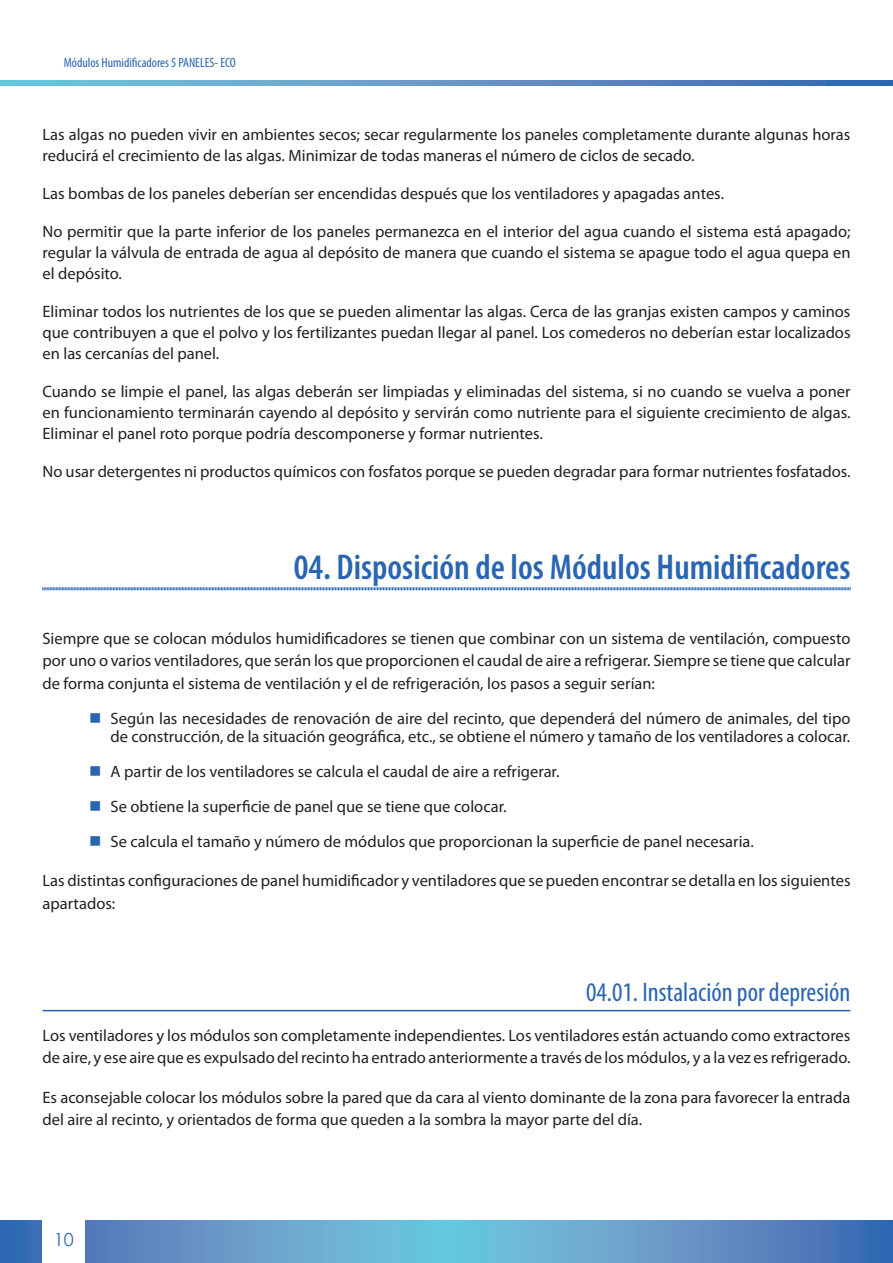
<style>
.page{position:relative;width:893px;height:1263px;background:#fff}
.page>*{position:absolute;margin:0;border:0;box-sizing:border-box;transform-origin:0 0}
._01__Titulos__Nivel{font:600 condensed 36px "Myriad Pro";color:#2a65b1}
._01__Titulos__Nivel-2{font:condensed 27px "Myriad Pro";color:#2a65b1}
.t1{font:18px "Century Gothic";color:#2a65b1}
._01__Normal{font:16.5px/21px "Myriad Pro";color:#231f20}
.t2{font:condensed 13.5px "Myriad Pro";color:#2a65b1}
</style>
<div class="page">
<svg style="left:0;top:1220px;width:893px;height:43px;background:#609ac8"></svg>
<svg style="left:0;top:81px;width:893px;height:4px;background:#5e96c6"></svg>
<div style="left:43px;top:1218px;width:42px;height:45px;background:#fff"></div>
<svg style="left:42px;top:587px;width:809px;height:4px;background:#93b1d7"></svg>
<hr style="left:43px;top:1010px;width:807px;height:1px;background:#2a65b1">
<p class="t2" style="left:64px;top:54px;width:174px">Módulos Humidificadores 5 PANELES- ECO</p>
<p class="_01__Normal" style="left:43px;top:124px;width:809px">Las algas no pueden vivir en ambientes secos; secar regularmente los paneles completamente durante algunas horas reducirá el crecimiento de las algas. Minimizar de todas maneras el número de ciclos de secado.</p>
<p class="_01__Normal" style="left:43px;top:183px;width:683px">Las bombas de los paneles deberían ser encendidas después que los ventiladores y apagadas antes.</p>
<p class="_01__Normal" style="left:43px;top:221px;width:809px;text-align:justify">No permitir que la parte inferior de los paneles permanezca en el interior del agua cuando el sistema está apagado; regular la válvula de entrada de agua al depósito de manera que cuando el sistema se apague todo el agua quepa en el depósito.</p>
<p class="_01__Normal" style="left:43px;top:301px;width:809px;text-align:justify">Eliminar todos los nutrientes de los que se pueden alimentar las algas. Cerca de las granjas existen campos y caminos que contribuyen a que el polvo y los fertilizantes puedan llegar al panel. Los comederos no deberían estar localizados en las cercanías del panel.</p>
<p class="_01__Normal" style="left:43px;top:381px;width:809px;text-align:justify">Cuando se limpie el panel, las algas deberán ser limpiadas y eliminadas del sistema, si no cuando se vuelva a poner en funcionamiento terminarán cayendo al depósito y servirán como nutriente para el siguiente crecimiento de algas.<br>Eliminar el panel roto porque podría descomponerse y formar nutrientes.</p>
<p class="_01__Normal" style="left:43px;top:461px;width:809px">No usar detergentes ni productos químicos con fosfatos porque se pueden degradar para formar nutrientes fosfatados.</p>
<p class="_01__Titulos__Nivel" style="left:294px;top:547px;width:558px">04. Disposición de los Módulos Humidificadores</p>
<p class="_01__Normal" style="left:43px;top:627px;width:809px;line-height:22.5px;text-align:justify">Siempre que se colocan módulos humidificadores se tienen que combinar con un sistema de ventilación, compuesto por uno o varios ventiladores, que serán los que proporcionen el caudal de aire a refrigerar. Siempre se tiene que calcular de forma conjunta el sistema de ventilación y el de refrigeración, los pasos a seguir serían:</p>
<p class="_01__Normal" style="left:111px;top:709px;width:741px;line-height:18px">Según las necesidades de renovación de aire del recinto, que dependerá del número de animales, del tipo de construcción, de la situación geográfica, etc., se obtiene el número y tamaño de los ventiladores a colocar.</p>
<p class="_01__Normal" style="left:111px;top:760px;width:450px">A partir de los ventiladores se calcula el caudal de aire a refrigerar.</p>
<p class="_01__Normal" style="left:111px;top:795px;width:398px">Se obtiene la superficie de panel que se tiene que colocar.</p>
<p class="_01__Normal" style="left:111px;top:830px;width:645px">Se calcula el tamaño y número de módulos que proporcionan la superficie de panel necesaria.</p>
<p class="_01__Normal" style="left:43px;top:869px;width:809px;line-height:22.5px">Las distintas configuraciones de panel humidificador y ventiladores que se pueden encontrar se detalla en los siguientes apartados:</p>
<p class="_01__Titulos__Nivel-2" style="left:586px;top:976px;width:266px">04.01. Instalación por depresión</p>
<p class="_01__Normal" style="left:43px;top:1024px;width:810px;line-height:22.5px">Los ventiladores y los módulos son completamente independientes. Los ventiladores están actuando como extractores de aire, y ese aire que es expulsado del recinto ha entrado anteriormente a través de los módulos, y a la vez es refrigerado.</p>
<p class="_01__Normal" style="left:43px;top:1086px;width:809px;line-height:22.5px">Es aconsejable colocar los módulos sobre la pared que da cara al viento dominante de la zona para favorecer la entrada del aire al recinto, y orientados de forma que queden a la sombra la mayor parte del día.</p>
<p class="t1" style="left:54px;top:1227px;width:21px">10</p>
</div>
